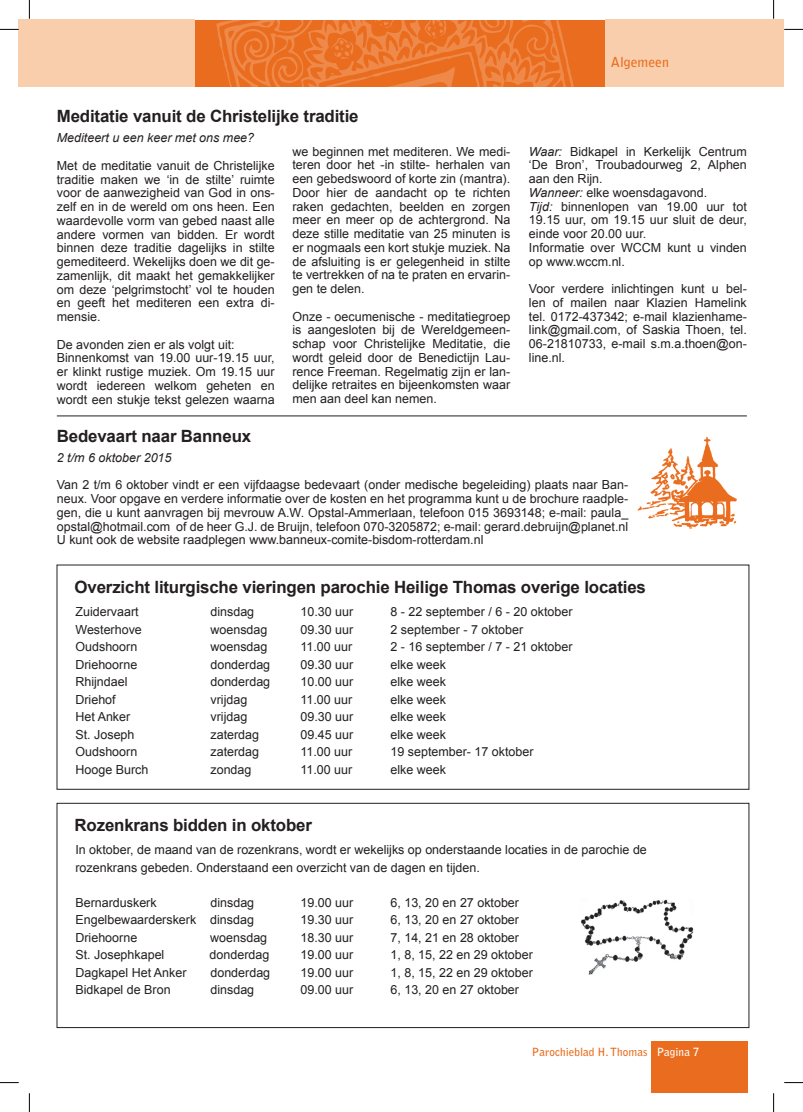
<style>
.page{position:relative;width:803px;height:1112px;background:#fff}
.page>*{position:absolute;margin:0;border:0;box-sizing:border-box;transform-origin:0 0}
.t1{font:700 16.88px "Arial";letter-spacing:-.01em;color:#231f20}
.t2{font:700 13.75px "Bell Gothic Std";color:#ea6d1f}
.t3{font:12.5px/13.8px "Arial";color:#231f20;text-align:justify}
.t4{font:italic 12.5px "Arial";color:#231f20}
.t5{font:700 11.25px "Bell Gothic Std";color:#ea6d1f}
.s1{font-style:italic}
.s2{color:#fff}
</style>
<div class="page">
<div style="left:651px;top:1041px;width:96px;height:51px;background:#ea6d1f"></div>
<div style="left:19px;top:19px;width:176px;height:68px;background:#f9cead"></div>
<div style="left:195px;top:20px;width:410px;height:67px;background:#ea6d1f"></div>
<div style="left:605px;top:20px;width:179px;height:67px;background:#f9cead"></div>
<svg style="left:216px;top:20px;width:358px;height:67px"></svg>
<hr style="left:57px;top:415px;width:690px;height:1px;background:#231f20">
<img style="left:637px;top:436px;width:100px;height:93px">
<div style="left:57px;top:803px;width:692px;height:224px;border:1px solid #231f20"></div>
<img style="left:581px;top:899px;width:112px;height:76px">
<svg style="left:0;top:29px;width:19px;height:1px"></svg>
<svg style="left:784px;top:29px;width:19px;height:1px"></svg>
<svg style="left:0;top:1082px;width:19px;height:1px"></svg>
<svg style="left:784px;top:1082px;width:19px;height:1px"></svg>
<svg style="left:29px;top:0;width:1px;height:19px"></svg>
<svg style="left:29px;top:1093px;width:1px;height:18px"></svg>
<svg style="left:773px;top:0;width:1px;height:19px"></svg>
<svg style="left:773px;top:1093px;width:1px;height:18px"></svg>
<h1 class="t1" style="left:57px;top:104px;width:303px">Meditatie vanuit de Christelijke traditie</h1>
<p class="t4" style="left:57px;top:130px;width:199px">Mediteert u een keer met ons mee?</p>
<p class="t3" style="left:57px;top:158px;width:219px">Met de meditatie vanuit de Christelijke traditie maken we ‘in de stilte’ ruimte voor de aanwezigheid van God in ons&shy;zelf en in de wereld om ons heen. Een waardevolle vorm van gebed naast alle andere vormen van bidden. Er wordt binnen deze traditie dagelijks in stilte gemediteerd. Wekelijks doen we dit ge&shy;zamenlijk, dit maakt het gemakkelijker om deze ‘pelgrimstocht’ vol te houden en geeft het mediteren een extra di&shy;mensie.</p>
<p class="t3" style="left:57px;top:337px;width:219px;text-align:left">De avonden zien er als volgt uit:<br>Binnenkomst van 19.00 uur-19.15 uur, er klinkt rustige muziek. Om 19.15 uur wordt iedereen welkom geheten en wordt een stukje tekst gelezen waarna</p>
<h1 class="t1" style="left:57px;top:424px;width:196px">Bedevaart naar Banneux</h1>
<p class="t3" style="left:292px;top:144px;width:219px">we beginnen met mediteren. We medi&shy;teren door het -in stilte- herhalen van een gebedswoord of korte zin (mantra).<br>Door hier de aandacht op te richten raken gedachten, beelden en zorgen meer en meer op de achtergrond. Na deze stille meditatie van 25 minuten is er nogmaals een kort stukje muziek. Na de afsluiting is er gelegenheid in stilte te vertrekken of na te praten en ervarin&shy;gen te delen.</p>
<p class="t3" style="left:292px;top:309px;width:219px">Onze - oecumenische - meditatiegroep is aangesloten bij de Wereldgemeen&shy;schap voor Christelijke Meditatie, die wordt geleid door de Benedictijn Lau&shy;rence Freeman. Regelmatig zijn er lan&shy;delijke retraites en bijeenkomsten waar men aan deel kan nemen.</p>
<p class="t2" style="left:611px;top:54px;width:60px">Algemeen</p>
<p class="t3" style="left:529px;top:144px;width:219px;text-align:left"><span class="s1">Waar:</span> Bidkapel in Kerkelijk Centrum ‘De Bron’, Troubadourweg 2, Alphen aan den Rijn.<br><span class="s1">Wanneer:</span> elke woensdagavond.<br><span class="s1">Tijd:</span> binnenlopen van 19.00 uur tot<br>19.15 uur, om 19.15 uur sluit de deur, einde voor 20.00 uur.<br>Informatie over WCCM kunt u vinden op www.wccm.nl.</p>
<p class="t3" style="left:529px;top:282px;width:219px">Voor verdere inlichtingen kunt u bel&shy;len of mailen naar Klazien Hamelink tel. 0172-437342; e-mail klazienhame&shy;link@gmail.com, of Saskia Thoen, tel.<br>06-21810733, e-mail s.m.a.thoen@on&shy;line.nl.</p>
<p class="t4" style="left:57px;top:449px;width:116px">2 t/m 6 oktober 2015</p>
<p class="t3" style="left:57px;top:478px;width:573px">Van 2 t/m 6 oktober vindt er een vijfdaagse bedevaart (onder medische begeleiding) plaats naar Ban&shy;neux. Voor opgave en verdere informatie over de kosten en het programma kunt u de brochure raadple&shy;gen, die u kunt aanvragen bij mevrouw A.W. Opstal-Ammerlaan, telefoon 015 3693148; e-mail: paula_ opstal@hotmail.com of de heer G.J. de Bruijn, telefoon 070-3205872; e-mail: gerard.debruijn@planet.nl U kunt ook de website raadplegen www.banneux-comite-bisdom-rotterdam.nl</p>
<h1 class="t1" style="left:75px;top:574px;width:573px">Overzicht liturgische vieringen parochie Heilige Thomas overige locaties</h1>
<p class="t3" style="left:75px;top:604px;width:65px">Zuidervaart</p>
<p class="t3" style="left:210px;top:604px;width:45px">dinsdag</p>
<p class="t3" style="left:300px;top:604px;width:54px">10.30 uur</p>
<p class="t3" style="left:390px;top:604px;width:184px">8 - 22 september / 6 - 20 oktober</p>
<p class="t3" style="left:75px;top:622px;width:68px">Westerhove</p>
<p class="t3" style="left:210px;top:622px;width:58px">woensdag</p>
<p class="t3" style="left:300px;top:622px;width:54px">09.30 uur</p>
<p class="t3" style="left:390px;top:622px;width:134px">2 september - 7 oktober</p>
<p class="t3" style="left:75px;top:639px;width:63px">Oudshoorn</p>
<p class="t3" style="left:210px;top:639px;width:58px">woensdag</p>
<p class="t3" style="left:300px;top:639px;width:53px">11.00 uur</p>
<p class="t3" style="left:390px;top:639px;width:184px">2 - 16 september / 7 - 21 oktober</p>
<p class="t3" style="left:75px;top:657px;width:63px">Driehoorne</p>
<p class="t3" style="left:210px;top:657px;width:61px">donderdag</p>
<p class="t3" style="left:300px;top:657px;width:54px">09.30 uur</p>
<p class="t3" style="left:390px;top:657px;width:57px">elke week</p>
<p class="t3" style="left:75px;top:674px;width:54px">Rhijndael</p>
<p class="t3" style="left:210px;top:674px;width:61px">donderdag</p>
<p class="t3" style="left:300px;top:674px;width:54px">10.00 uur</p>
<p class="t3" style="left:390px;top:674px;width:57px">elke week</p>
<p class="t3" style="left:75px;top:692px;width:42px">Driehof</p>
<p class="t3" style="left:210px;top:692px;width:38px">vrijdag</p>
<p class="t3" style="left:300px;top:692px;width:53px">11.00 uur</p>
<p class="t3" style="left:390px;top:692px;width:57px">elke week</p>
<p class="t3" style="left:75px;top:709px;width:56px">Het Anker</p>
<p class="t3" style="left:210px;top:709px;width:38px">vrijdag</p>
<p class="t3" style="left:300px;top:709px;width:54px">09.30 uur</p>
<p class="t3" style="left:390px;top:709px;width:57px">elke week</p>
<p class="t3" style="left:75px;top:727px;width:61px">St. Joseph</p>
<p class="t3" style="left:210px;top:727px;width:50px">zaterdag</p>
<p class="t3" style="left:300px;top:727px;width:54px">09.45 uur</p>
<p class="t3" style="left:390px;top:727px;width:57px">elke week</p>
<p class="t3" style="left:75px;top:744px;width:63px">Oudshoorn</p>
<p class="t3" style="left:210px;top:744px;width:50px">zaterdag</p>
<p class="t3" style="left:300px;top:744px;width:53px">11.00 uur</p>
<p class="t3" style="left:390px;top:744px;width:145px">19 september- 17 oktober</p>
<p class="t3" style="left:75px;top:762px;width:74px">Hooge Burch</p>
<p class="t3" style="left:210px;top:762px;width:43px">zondag</p>
<p class="t3" style="left:300px;top:762px;width:53px">11.00 uur</p>
<p class="t3" style="left:390px;top:762px;width:57px">elke week</p>
<h1 class="t1" style="left:75px;top:812px;width:239px">Rozenkrans bidden in oktober</h1>
<p class="t3" style="left:75px;top:840px;width:573px;line-height:17.5px">In oktober, de maand van de rozenkrans, wordt er wekelijks op onderstaande locaties in de parochie de rozenkrans gebeden. Onderstaand een overzicht van de dagen en tijden.</p>
<p class="t3" style="left:75px;top:895px;width:83px">Bernarduskerk</p>
<p class="t3" style="left:210px;top:895px;width:45px">dinsdag</p>
<p class="t3" style="left:300px;top:895px;width:54px">19.00 uur</p>
<p class="t3" style="left:390px;top:895px;width:130px">6, 13, 20 en 27 oktober</p>
<p class="t3" style="left:75px;top:912px;width:180px">Engelbewaarderskerk dinsdag</p>
<p class="t3" style="left:300px;top:912px;width:54px">19.30 uur</p>
<p class="t3" style="left:390px;top:912px;width:130px">6, 13, 20 en 27 oktober</p>
<p class="t3" style="left:75px;top:930px;width:63px">Driehoorne</p>
<p class="t3" style="left:210px;top:930px;width:58px">woensdag</p>
<p class="t3" style="left:300px;top:930px;width:54px">18.30 uur</p>
<p class="t3" style="left:390px;top:930px;width:130px">7, 14, 21 en 28 oktober</p>
<p class="t3" style="left:75px;top:947px;width:90px">St. Josephkapel</p>
<p class="t3" style="left:210px;top:947px;width:61px">donderdag</p>
<p class="t3" style="left:300px;top:947px;width:54px">19.00 uur</p>
<p class="t3" style="left:390px;top:947px;width:144px">1, 8, 15, 22 en 29 oktober</p>
<p class="t3" style="left:75px;top:965px;width:113px">Dagkapel Het Anker</p>
<p class="t3" style="left:210px;top:965px;width:61px">donderdag</p>
<p class="t3" style="left:300px;top:965px;width:54px">19.00 uur</p>
<p class="t3" style="left:390px;top:965px;width:144px">1, 8, 15, 22 en 29 oktober</p>
<p class="t3" style="left:75px;top:982px;width:97px">Bidkapel de Bron</p>
<p class="t3" style="left:210px;top:982px;width:45px">dinsdag</p>
<p class="t3" style="left:300px;top:982px;width:54px">09.00 uur</p>
<p class="t3" style="left:390px;top:982px;width:130px">6, 13, 20 en 27 oktober</p>
<p class="t5" style="left:532px;top:1045px;width:169px">Parochieblad H. Thomas <span class="s2">Pagina 7</span></p>
</div>
